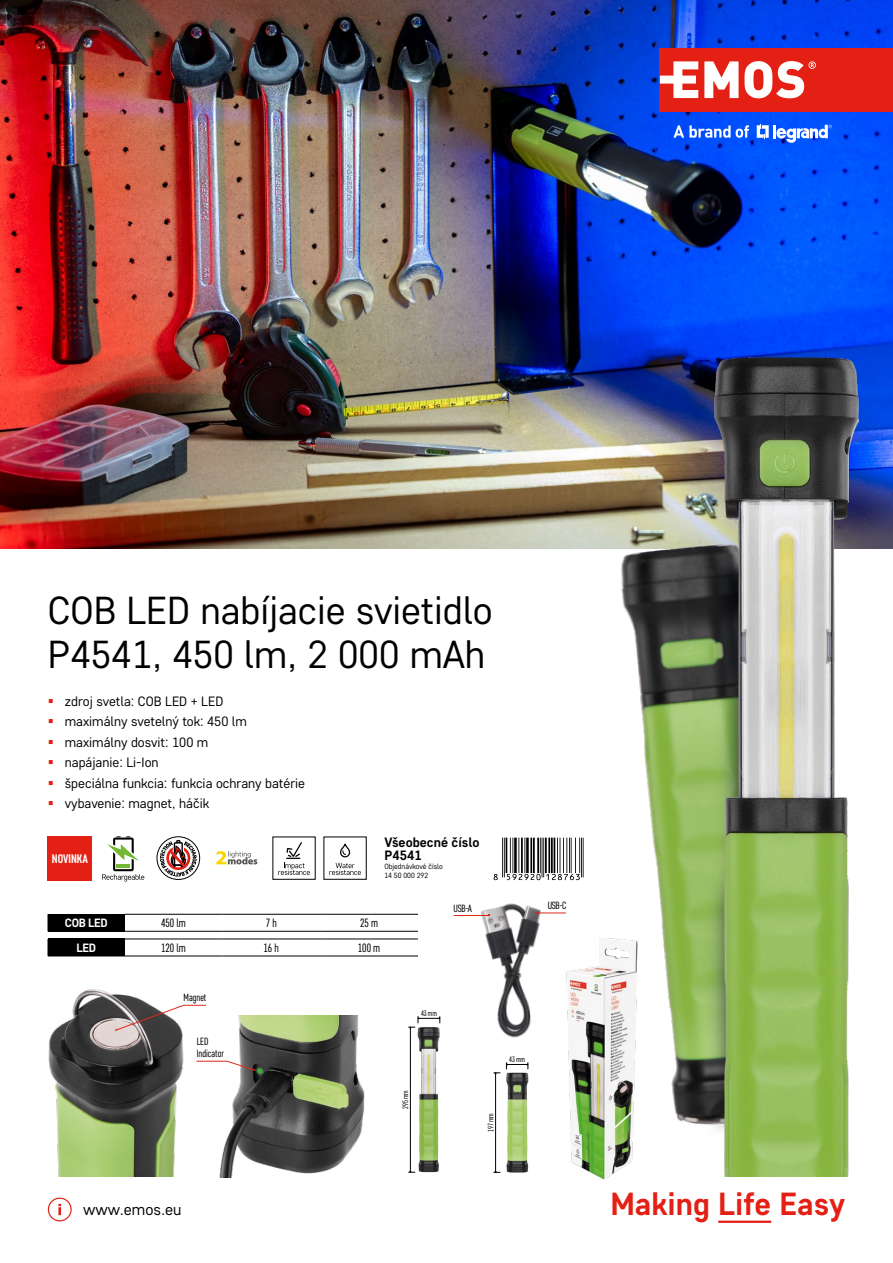
<style>
.page{position:relative;width:893px;height:1263px;background:#fff}
.page>*{position:absolute;margin:0;border:0;box-sizing:border-box;transform-origin:0 0}
.t1{font:39px/43.5px "Core Sans D35";color:#000}
.t2{font:700 31.95px "Core Sans D55";color:#e41f13}
.t3{font:15.9px "Core Sans D35";color:#000}
.t4{font:13.5px/20.4px "Core Sans D35";color:#000}
.t5{font:700 13.5px/13.5px "Core Sans D55";color:#000}
.t6{font:700 12.3px "Core Sans D57 Cn";color:#fff}
.t7{font:12px "Core Sans D37 Cn";color:#000}
.t8{font:700 12px "Core Sans D55";letter-spacing:-.03em;color:#fff}
.t9{font:10.5px/12px "Core Sans D37 Cn";color:#000}
.t10{font:7.8px "Core Sans D37 Cn";letter-spacing:-.01em;color:#000}
.t11{font:7.5px/9px "Core Sans D35";color:#000}
</style>
<div class="page">
<img style="left:217px;top:1015px;width:148px;height:162px">
<img style="left:0;top:0;width:893px;height:549px">
<hr style="left:718px;top:1220px;width:53px;height:3px;background:#e41f13">
<svg style="left:48px;top:1197px;width:24px;height:24px"></svg>
<div style="left:48px;top:914px;width:77px;height:17px;background:#000"></div>
<hr style="left:48px;top:931px;width:77px;height:1px;background:#000">
<hr style="left:125px;top:931px;width:97px;height:1px;background:#000">
<hr style="left:222px;top:931px;width:98px;height:1px;background:#000">
<hr style="left:320px;top:931px;width:98px;height:1px;background:#000">
<hr style="left:125px;top:914px;width:97px;height:1px;background:#000">
<hr style="left:222px;top:914px;width:98px;height:1px;background:#000">
<hr style="left:320px;top:914px;width:98px;height:1px;background:#000">
<img style="left:496px;top:968px;width:234px;height:212px">
<img style="left:481px;top:903px;width:69px;height:140px">
<svg style="left:536px;top:912px;width:30px;height:2px"></svg>
<hr style="left:454px;top:915px;width:35px;height:1px;background:#df271c">
<div style="left:48px;top:836px;width:44px;height:44px;background:#e41f13"></div>
<svg style="left:157px;top:837px;width:43px;height:42px"></svg>
<div style="left:157px;top:836px;width:43px;height:44px;border:1px solid #000;border-radius:50%"></div>
<svg style="left:160px;top:840px;width:37px;height:36px"></svg>
<svg style="left:216px;top:851px;width:41px;height:13px"></svg>
<svg style="left:102px;top:836px;width:42px;height:45px"></svg>
<svg style="left:278px;top:842px;width:32px;height:33px"></svg>
<svg style="left:329px;top:843px;width:32px;height:32px"></svg>
<svg style="left:495px;top:838px;width:89px;height:42px"></svg>
<hr style="left:583px;top:838px;width:1px;height:39px;background:#000">
<hr style="left:581px;top:838px;width:1px;height:39px;background:#000">
<hr style="left:579px;top:838px;width:1px;height:35px;background:#000">
<hr style="left:575px;top:838px;width:1px;height:35px;background:#000">
<hr style="left:571px;top:838px;width:1px;height:35px;background:#000">
<hr style="left:569px;top:838px;width:1px;height:35px;background:#000">
<hr style="left:566px;top:838px;width:1px;height:35px;background:#000">
<hr style="left:563px;top:838px;width:1px;height:35px;background:#000">
<hr style="left:560px;top:838px;width:1px;height:35px;background:#000">
<hr style="left:557px;top:838px;width:1px;height:35px;background:#000">
<hr style="left:554px;top:838px;width:1px;height:35px;background:#000">
<hr style="left:551px;top:838px;width:2px;height:35px;background:#000">
<hr style="left:548px;top:838px;width:2px;height:35px;background:#000">
<hr style="left:545px;top:838px;width:2px;height:35px;background:#000">
<hr style="left:543px;top:838px;width:1px;height:39px;background:#000">
<hr style="left:542px;top:838px;width:1px;height:39px;background:#000">
<hr style="left:540px;top:838px;width:1px;height:35px;background:#000">
<hr style="left:537px;top:838px;width:2px;height:35px;background:#000">
<hr style="left:533px;top:838px;width:2px;height:35px;background:#000">
<hr style="left:530px;top:838px;width:2px;height:35px;background:#000">
<hr style="left:526px;top:838px;width:3px;height:35px;background:#000">
<hr style="left:524px;top:838px;width:1px;height:35px;background:#000">
<hr style="left:521px;top:838px;width:2px;height:35px;background:#000">
<hr style="left:518px;top:838px;width:1px;height:35px;background:#000">
<hr style="left:514px;top:838px;width:3px;height:35px;background:#000">
<hr style="left:512px;top:838px;width:1px;height:35px;background:#000">
<hr style="left:510px;top:838px;width:1px;height:35px;background:#000">
<hr style="left:506px;top:838px;width:1px;height:35px;background:#000">
<hr style="left:504px;top:838px;width:1px;height:39px;background:#000">
<hr style="left:502px;top:838px;width:1px;height:39px;background:#000">
<svg style="left:494px;top:874px;width:4px;height:6px"></svg>
<svg style="left:507px;top:874px;width:33px;height:6px"></svg>
<svg style="left:546px;top:874px;width:34px;height:6px"></svg>
<div style="left:48px;top:939px;width:77px;height:17px;background:#000"></div>
<hr style="left:48px;top:956px;width:77px;height:1px;background:#000">
<hr style="left:125px;top:939px;width:97px;height:1px;background:#000">
<hr style="left:222px;top:939px;width:98px;height:1px;background:#000">
<hr style="left:320px;top:939px;width:98px;height:1px;background:#000">
<hr style="left:125px;top:956px;width:97px;height:1px;background:#000">
<hr style="left:222px;top:956px;width:98px;height:1px;background:#000">
<hr style="left:320px;top:956px;width:98px;height:1px;background:#000">
<img style="left:411px;top:1028px;width:29px;height:145px">
<img style="left:505px;top:1069px;width:25px;height:107px">
<svg style="left:506px;top:1062px;width:23px;height:7px"></svg>
<hr style="left:495px;top:1073px;width:1px;height:99px;background:#000">
<svg style="left:493px;top:1072px;width:7px;height:2px"></svg>
<svg style="left:493px;top:1171px;width:7px;height:2px"></svg>
<hr style="left:410px;top:1027px;width:1px;height:145px;background:#000">
<svg style="left:408px;top:1016px;width:33px;height:12px"></svg>
<svg style="left:408px;top:1171px;width:7px;height:2px"></svg>
<svg style="left:217px;top:1061px;width:39px;height:10px"></svg>
<img style="left:586px;top:353px;width:272px;height:823px">
<svg style="left:757px;top:124px;width:75px;height:20px"></svg>
<svg style="left:673px;top:125px;width:76px;height:13px"></svg>
<div style="left:660px;top:48px;width:233px;height:64px;background:#e41f13"></div>
<svg style="left:704px;top:61px;width:34px;height:37px"></svg>
<svg style="left:660px;top:61px;width:38px;height:37px"></svg>
<svg style="left:744px;top:61px;width:72px;height:37px"></svg>
<img style="left:48px;top:989px;width:169px;height:188px">
<svg style="left:115px;top:1005px;width:91px;height:26px"></svg>
<h1 class="t1" style="left:48px;top:588px;width:446px">COB LED nabíjacie svietidlo<br>P4541, 450 lm, 2 000 mAh</h1>
<p class="t4" style="left:65px;top:691px;width:242px">zdroj svetla: COB LED + LED<br>maximálny svetelný tok: 450 lm maximálny dosvit: 100 m<br>napájanie: Li-Ion<br>špeciálna funkcia: funkcia ochrany batérie vybavenie: magnet, háčik</p>
<p class="t6" style="left:52px;top:851px;width:37px">NOVINKA</p>
<p class="t5" style="left:384px;top:835px;width:96px">Všeobecné číslo<br>P4541</p>
<p class="t11" style="left:384px;top:862px;width:60px">Objednávkové číslo<br>14 50 000 292</p>
<p class="t9" style="left:454px;top:902px;width:20px">USB-A</p>
<p class="t9" style="left:548px;top:899px;width:20px">USB-C</p>
<p class="t8" style="left:65px;top:915px;width:44px">COB LED</p>
<p class="t7" style="left:161px;top:916px;width:26px">450 lm</p>
<p class="t7" style="left:266px;top:916px;width:12px">7 h</p>
<p class="t7" style="left:360px;top:916px;width:19px">25 m</p>
<p class="t8" style="left:77px;top:940px;width:21px">LED</p>
<p class="t7" style="left:161px;top:940px;width:26px">120 lm</p>
<p class="t7" style="left:264px;top:940px;width:17px">16 h</p>
<p class="t7" style="left:358px;top:940px;width:24px">100 m</p>
<p class="t9" style="left:184px;top:992px;width:24px">Magnet</p>
<p class="t9" style="left:197px;top:1035px;width:29px">LED<br>Indicator</p>
<p class="t3" style="left:83px;top:1199px;width:100px">www.emos.eu</p>
<p class="t10" style="left:421px;top:1009px;width:17px">43 mm</p>
<p class="t10" style="left:401px;top:1109px;width:20px;rotate:-90deg">295 mm</p>
<p class="t10" style="left:509px;top:1055px;width:17px">43 mm</p>
<p class="t10" style="left:486px;top:1132px;width:20px;rotate:-90deg">197 mm</p>
<h2 class="t2" style="left:610px;top:1183px;width:236px">Making Life Easy</h2>
</div>
